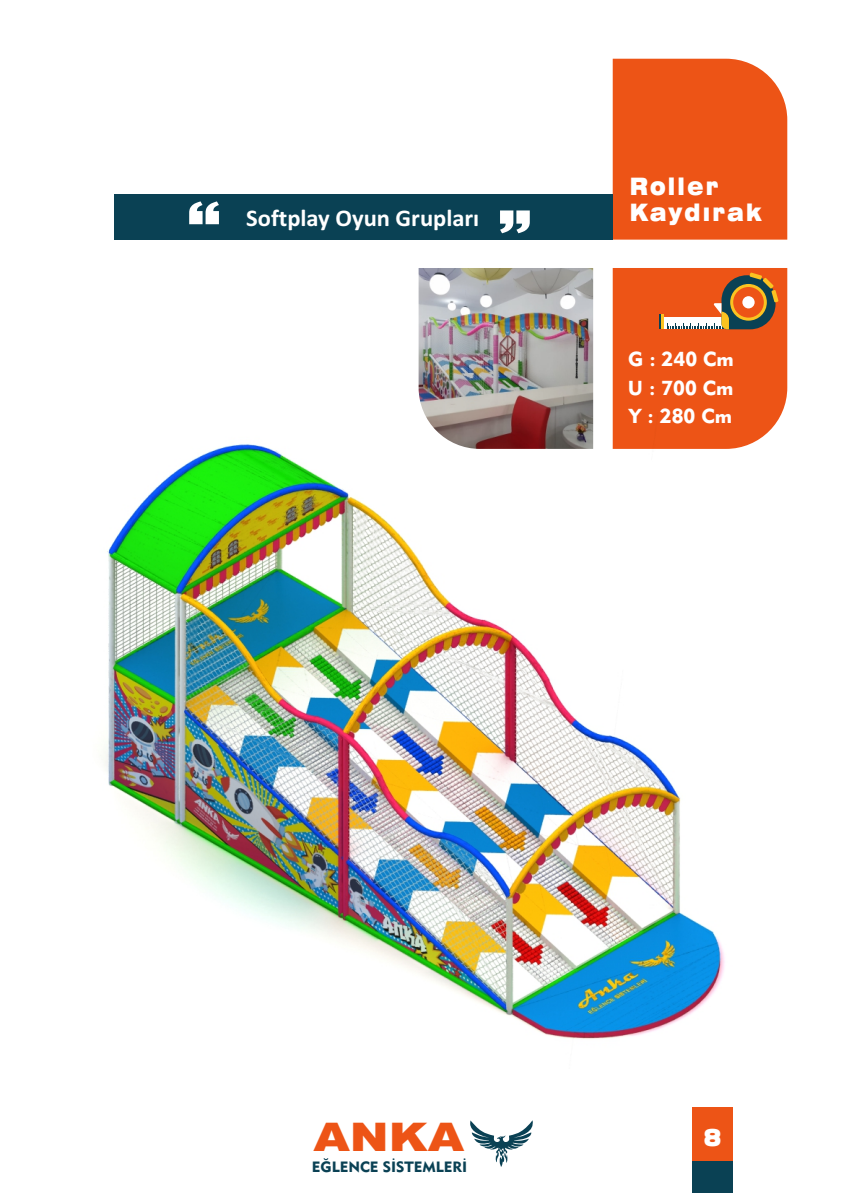
<style>
.page{position:relative;width:846px;height:1195px;background:#fff}
.page>*{position:absolute;margin:0;border:0;box-sizing:border-box;transform-origin:0 0}
.t1{font:900 39.4px "Arial";color:#ed5416;scale:1.19 1}
.t2{font:700 24px "Calibri";color:#fff}
.t3{font:900 expanded 24px "Swiss 721 BT";letter-spacing:.125em;color:#fff;scale:.77 1}
.t4{font:900 expanded 24px "Swiss 721 BT";letter-spacing:.125em;color:#fff;scale:.76 1}
.t5{font:20px/28.4px "Geometric 415 BT Black A";color:#fff;text-align:justify}
.t6{font:14.8px "Geometric 415 BT Black A";color:#0a4154}
</style>
<div class="page">
<div style="left:613px;top:59px;width:174px;height:181px;background:#ed5416"></div>
<div style="left:692px;top:1108px;width:40px;height:85px;background:#ed5416"></div>
<svg style="left:470px;top:1120px;width:63px;height:47px"></svg>
<div style="left:692px;top:1161px;width:40px;height:32px;background:#0a4154"></div>
<img style="left:102px;top:413px;width:623px;height:626px">
<img style="left:419px;top:268px;width:174px;height:181px">
<div style="left:114px;top:194px;width:499px;height:46px;background:#0a4154"></div>
<svg style="left:500px;top:210px;width:30px;height:23px"></svg>
<svg style="left:189px;top:201px;width:30px;height:23px"></svg>
<svg style="left:613px;top:268px;width:174px;height:181px;background:#e45d24"></svg>
<p class="t3" style="left:630px;top:176px;width:116px">Roller</p>
<p class="t2" style="left:246px;top:207px;width:235px">Softplay Oyun Grupları</p>
<p class="t3" style="left:630px;top:202px;width:172px">Kaydırak</p>
<p class="t5" style="left:628px;top:347px;width:107px">G : 240 Cm U : 700 Cm Y : 280 Cm</p>
<h1 class="t1" style="left:314px;top:1122px;width:128px">ANKA</h1>
<p class="t6" style="left:312px;top:1160px;width:157px">EĞLENCE SİSTEMLERİ</p>
<p class="t4" style="left:704px;top:1127px;width:25px">8</p>
</div>
